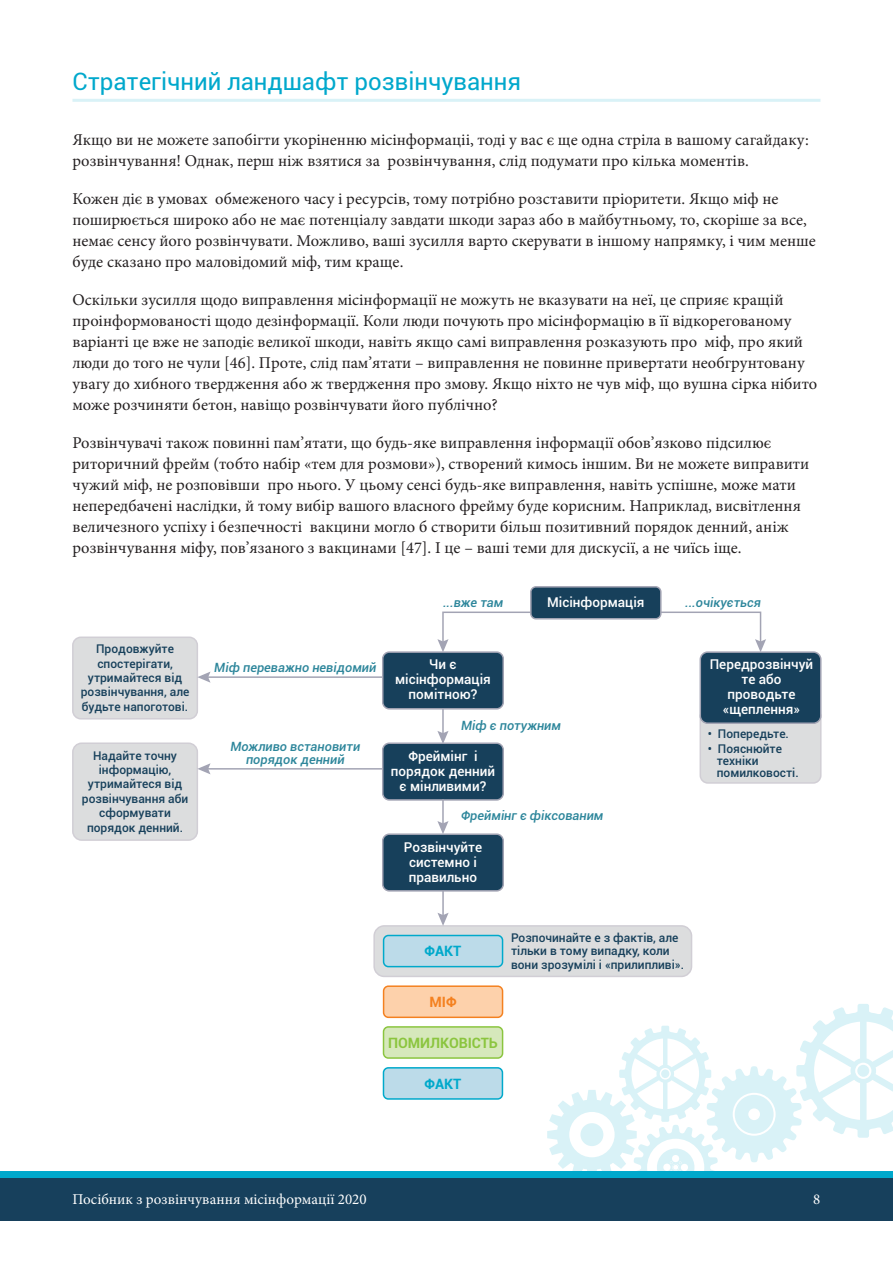
<style>
.page{position:relative;width:893px;height:1263px;background:#fff}
.page>*{position:absolute;margin:0;border:0;box-sizing:border-box;transform-origin:0 0}
.Heading_-_BrightBlue{font:24px "Roboto";color:#00a8cc}
.Main_Paragraph{font:16.5px/21px "Minion Pro";color:#231f20}
.t1{font:15px "Minion Pro";color:#fff}
.t2{font:700 14.25px "Roboto";letter-spacing:-.005em;color:#8bc53f}
.t3{font:700 14.25px "Roboto";color:#00a9cb}
.t4{font:700 14.25px "Roboto";color:#f48120}
.t5{font:500 13.5px/15px "Roboto";color:#fff;text-align:center}
.t6{font:italic 500 12.75px/13.5px "Roboto";color:#2d869b;text-align:center}
.t7{font:500 12px/14.4px "Roboto";color:#17405b;text-align:center}
</style>
<div class="page">
<svg style="left:547px;top:1004px;width:346px;height:167px"></svg>
<div style="left:0;top:1178px;width:893px;height:42px;background:#17405c"></div>
<div style="left:0;top:1171px;width:893px;height:7px;background:#00a8cc"></div>
<div style="left:73px;top:637px;width:124px;height:82px;background:#dcddde;border-radius:8px"></div>
<div style="left:72px;top:636px;width:126px;height:83px;border:2px solid #d1ced5;border-radius:8px"></div>
<div style="left:374px;top:926px;width:317px;height:50px;background:#dcddde;border-radius:10px"></div>
<div style="left:373px;top:925px;width:319px;height:52px;border:2px solid #d1ced5;border-radius:10px"></div>
<div style="left:700px;top:709px;width:121px;height:74px;background:#dcddde;border-radius:8px"></div>
<div style="left:700px;top:708px;width:121px;height:76px;border:2px solid #d1ced5;border-radius:8px"></div>
<div style="left:384px;top:935px;width:119px;height:32px;background:#bcdbe9;border-radius:5px"></div>
<div style="left:383px;top:935px;width:120px;height:32px;border:2px solid #00a9cb;border-radius:5px"></div>
<div style="left:384px;top:986px;width:119px;height:31px;background:#fdd1ab;border-radius:5px"></div>
<div style="left:383px;top:985px;width:120px;height:33px;border:2px solid #f48120;border-radius:5px"></div>
<div style="left:383px;top:1027px;width:120px;height:31px;background:#d6e8bb;border-radius:5px"></div>
<div style="left:383px;top:1026px;width:120px;height:33px;border:2px solid #8bc53f;border-radius:5px"></div>
<div style="left:383px;top:1068px;width:119px;height:31px;background:#bcdbe9;border-radius:5px"></div>
<div style="left:383px;top:1067px;width:120px;height:33px;border:2px solid #00a9cb;border-radius:5px"></div>
<div style="left:383px;top:834px;width:120px;height:57px;background:#17405b;border-radius:7px"></div>
<div style="left:382px;top:833px;width:122px;height:59px;border:2px solid #a3a4b4;border-radius:7px"></div>
<div style="left:531px;top:587px;width:130px;height:32px;background:#17405b;border-radius:5px"></div>
<div style="left:530px;top:586px;width:132px;height:33px;border:2px solid #a3a4b4;border-radius:5px"></div>
<div style="left:383px;top:743px;width:120px;height:57px;background:#17405b;border-radius:7px"></div>
<div style="left:382px;top:742px;width:122px;height:59px;border:2px solid #a3a4b4;border-radius:7px"></div>
<div style="left:383px;top:652px;width:120px;height:57px;background:#17405b;border-radius:7px"></div>
<div style="left:382px;top:651px;width:122px;height:58px;border:2px solid #a3a4b4;border-radius:7px"></div>
<div style="left:700px;top:652px;width:121px;height:71px;background:#17405b;border-radius:7px"></div>
<div style="left:700px;top:651px;width:121px;height:73px;border:2px solid #a3a4b4;border-radius:7px"></div>
<div style="left:73px;top:743px;width:124px;height:97px;background:#dcddde;border-radius:9px"></div>
<div style="left:72px;top:742px;width:126px;height:99px;border:2px solid #d1ced5;border-radius:9px"></div>
<hr style="left:206px;top:676px;width:176px;height:2px;background:#a3a4b4">
<svg style="left:197px;top:671px;width:14px;height:12px"></svg>
<hr style="left:442px;top:709px;width:2px;height:26px;background:#a3a4b4">
<svg style="left:437px;top:731px;width:12px;height:13px"></svg>
<hr style="left:206px;top:768px;width:176px;height:1px;background:#a3a4b4">
<svg style="left:197px;top:763px;width:14px;height:11px"></svg>
<hr style="left:442px;top:799px;width:2px;height:26px;background:#a3a4b4">
<svg style="left:437px;top:821px;width:12px;height:13px"></svg>
<svg style="left:437px;top:611px;width:95px;height:41px"></svg>
<svg style="left:659px;top:611px;width:107px;height:41px"></svg>
<hr style="left:442px;top:891px;width:2px;height:26px;background:#a3a4b4">
<svg style="left:437px;top:913px;width:12px;height:13px"></svg>
<hr style="left:72px;top:99px;width:748px;height:3px;background:#d9f2f7">
<p class="Heading_-_BrightBlue" style="left:72px;top:65px;width:450px">Стратегічний ландшафт розвінчування</p>
<p class="Main_Paragraph" style="left:72px;top:130px;width:738px">Якщо ви не можете запобігти укоріненню місінформаціі, тоді у вас є ще одна стріла в вашому сагайдаку: розвінчування! Однак, перш ніж взятися за розвінчування, слід подумати про кілька моментів.</p>
<p class="Main_Paragraph" style="left:72px;top:189px;width:745px">Кожен діє в умовах обмеженого часу і ресурсів, тому потрібно розставити пріоритети. Якщо міф не поширюється широко або не має потенціалу завдати шкоди зараз або в майбутньому, то, скоріше за все, немає сенсу його розвінчувати. Можливо, ваші зусилля варто скерувати в іншому напрямку, і чим менше буде сказано про маловідомий міф, тим краще.</p>
<p class="Main_Paragraph" style="left:72px;top:290px;width:746px">Оскільки зусилля щодо виправлення місінформації не можуть не вказувати на неї, це сприяє кращій проінформованості щодо дезінформації. Коли люди почують про місінформацію в її відкорегованому варіанті це вже не заподіє великої шкоди, навіть якщо самі виправлення розказують про міф, про який люди до того не чули [46]. Проте, слід пам’ятати – виправлення не повинне привертати необгрунтовану увагу до хибного твердження або ж твердження про змову. Якщо ніхто не чув міф, що вушна сірка нібито може розчиняти бетон, навіщо розвінчувати його публічно?</p>
<p class="Main_Paragraph" style="left:72px;top:433px;width:738px">Розвінчувачі також повинні пам’ятати, що будь-яке виправлення інформації обов’язково підсилює риторичний фрейм (тобто набір «тем для розмови»), створений кимось іншим. Ви не можете виправити чужий міф, не розповівши про нього. У цьому сенсі будь-яке виправлення, навіть успішне, може мати непередбачені наслідки, й тому вибір вашого власного фрейму буде корисним. Наприклад, висвітлення величезного успіху і безпечності вакцини могло б створити більш позитивний порядок денний, аніж розвінчування міфу, пов’язаного з вакцинами [47]. І це – ваші теми для дискусії, а не чиїсь іще.</p>
<p class="t7" style="left:81px;top:641px;width:110px">Продовжуйте спостерігати, утримайтеся від розвінчування, але будьте напоготові.</p>
<p class="t7" style="left:82px;top:748px;width:108px">Надайте точну інформацію, утримайтеся від розвінчування аби сформувати порядок денний.</p>
<p class="t6" style="left:443px;top:595px;width:62px">...вже там</p>
<p class="t5" style="left:547px;top:594px;width:99px">Місінформація</p>
<p class="t6" style="left:685px;top:595px;width:78px">...очікується</p>
<p class="t6" style="left:214px;top:660px;width:164px">Міф переважно невідомий</p>
<p class="t6" style="left:230px;top:739px;width:131px">Можливо встановити порядок денний</p>
<p class="t5" style="left:395px;top:656px;width:97px">Чи є місінформація помітною?</p>
<p class="t5" style="left:710px;top:656px;width:105px">Передрозвінчуй те або проводьте «щеплення»</p>
<p class="t7" style="left:708px;top:726px;width:83px">• Попередьте.</p>
<p class="t7" style="left:717px;top:742px;width:83px;line-height:12px;text-align:left;text-indent:-9px">• Пояснюйте техніки помилковості.</p>
<p class="t6" style="left:461px;top:718px;width:101px">Міф є потужним</p>
<p class="t5" style="left:391px;top:748px;width:106px">Фреймінг і порядок денний є мінливими?</p>
<p class="t6" style="left:461px;top:808px;width:144px">Фреймінг є фіксованим</p>
<p class="t5" style="left:404px;top:839px;width:80px">Розвінчуйте системно і правильно</p>
<p class="t3" style="left:425px;top:941px;width:38px">ФАКТ</p>
<p class="t4" style="left:429px;top:992px;width:29px">МІФ</p>
<p class="t2" style="left:388px;top:1032px;width:111px">ПОМИЛКОВІСТЬ</p>
<p class="t3" style="left:425px;top:1073px;width:38px">ФАКТ</p>
<p class="t7" style="left:511px;top:930px;width:174px;line-height:13.5px;text-align:left">Розпочинайте е з фактів, але тільки в тому випадку, коли вони зрозумілі і «прилипливі».</p>
<p class="t1" style="left:72px;top:1189px;width:296px">Посібник з розвінчування місінформації 2020</p>
<p class="t1" style="left:813px;top:1189px;width:9px">8</p>
</div>
